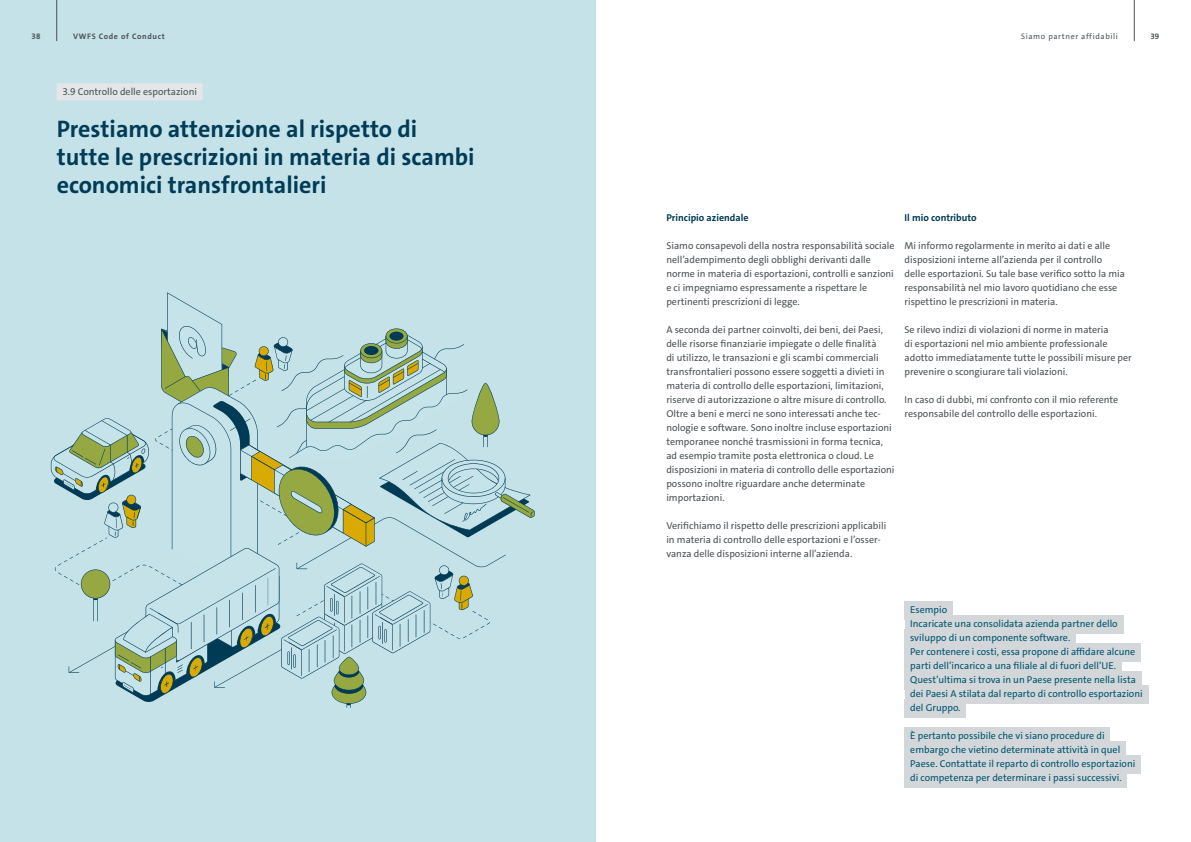
<style>
.page{position:relative;width:1191px;height:842px;background:#fff}
.page>*{position:absolute;margin:0;border:0;box-sizing:border-box;transform-origin:0 0}
.t1{font:700 24px/28px "VWAG The Sans";color:#003c57}
.t2{font:10px/14px "VWAG The Sans";color:#4b5255}
.t3{font:10px/14px "VWAG The Sans";color:#00546f}
.t4{font:700 10px "VWAG The Sans";color:#003c57}
.t5{font:8px "VWAG The Sans";letter-spacing:.08em;color:#4b5255}
.t6{font:700 8px "VWAG The Sans";letter-spacing:.08em;color:#4b5255}
</style>
<div class="page">
<div style="left:0;top:0;width:595px;height:842px;background:#c5e2e8"></div>
<hr style="left:56px;top:0;width:1px;height:41px;background:#4b5255">
<hr style="left:1134px;top:0;width:1px;height:41px;background:#4b5255">
<div style="left:904px;top:601px;width:49px;height:18px;background:#d3d7da"></div>
<div style="left:904px;top:615px;width:219px;height:18px;background:#d3d7da"></div>
<div style="left:904px;top:629px;width:172px;height:18px;background:#d3d7da"></div>
<div style="left:904px;top:643px;width:237px;height:18px;background:#d3d7da"></div>
<div style="left:904px;top:657px;width:217px;height:18px;background:#d3d7da"></div>
<div style="left:904px;top:671px;width:237px;height:18px;background:#d3d7da"></div>
<div style="left:904px;top:685px;width:244px;height:18px;background:#d3d7da"></div>
<div style="left:904px;top:699px;width:62px;height:18px;background:#d3d7da"></div>
<div style="left:904px;top:727px;width:206px;height:18px;background:#d3d7da"></div>
<div style="left:904px;top:741px;width:222px;height:18px;background:#d3d7da"></div>
<div style="left:904px;top:755px;width:237px;height:18px;background:#d3d7da"></div>
<div style="left:904px;top:769px;width:223px;height:18px;background:#d3d7da"></div>
<div style="left:57px;top:83px;width:146px;height:17px;background:#e4e7e9"></div>
<svg style="left:51px;top:292px;width:484px;height:416px"></svg>
<p class="t6" style="left:32px;top:31px;width:10px">38</p>
<p class="t6" style="left:73px;top:31px;width:93px">VWFS Code of Conduct</p>
<p class="t5" style="left:1021px;top:31px;width:98px">Siamo partner affidabili</p>
<p class="t6" style="left:1150px;top:31px;width:10px">39</p>
<p class="t2" style="left:62px;top:84px;width:136px">3.9 Controllo delle esportazioni</p>
<h1 class="t1" style="left:57px;top:115px;width:419px">Prestiamo attenzione al rispetto di tutte le prescrizioni in materia di scambi economici transfrontalieri</h1>
<p class="t4" style="left:666px;top:211px;width:84px">Principio aziendale</p>
<p class="t2" style="left:666px;top:238px;width:230px">Siamo consapevoli della nostra responsabilità sociale nell’adempimento degli obblighi derivanti dalle norme in materia di esportazioni, controlli e sanzioni e ci impegniamo espressamente a rispettare le pertinenti prescrizioni di legge.</p>
<p class="t2" style="left:666px;top:322px;width:230px">A seconda dei partner coinvolti, dei beni, dei Paesi, delle risorse finanziarie impiegate o delle finalità<br>di utilizzo, le transazioni e gli scambi commerciali transfrontalieri possono essere soggetti a divieti in materia di controllo delle esportazioni, limitazioni, riserve di autorizzazione o altre misure di controllo.<br>Oltre a beni e merci ne sono interessati anche tec&shy;nologie e software. Sono inoltre incluse esportazioni temporanee nonché trasmissioni in forma tecnica, ad esempio tramite posta elettronica o cloud. Le disposizioni in materia di controllo delle esportazioni possono inoltre riguardare anche determinate importazioni.</p>
<p class="t2" style="left:666px;top:518px;width:221px">Verifichiamo il rispetto delle prescrizioni applicabili in materia di controllo delle esportazioni e l’osser&shy;vanza delle disposizioni interne all’azienda.</p>
<p class="t4" style="left:904px;top:211px;width:74px">Il mio contributo</p>
<p class="t2" style="left:904px;top:238px;width:222px">Mi informo regolarmente in merito ai dati e alle disposizioni interne all’azienda per il controllo delle esportazioni. Su tale base verifico sotto la mia responsabilità nel mio lavoro quotidiano che esse rispettino le prescrizioni in materia.</p>
<p class="t2" style="left:904px;top:322px;width:229px">Se rilevo indizi di violazioni di norme in materia<br>di esportazioni nel mio ambiente professionale adotto immediatamente tutte le possibili misure per prevenire o scongiurare tali violazioni.</p>
<p class="t2" style="left:904px;top:392px;width:215px">In caso di dubbi, mi confronto con il mio referente responsabile del controllo delle esportazioni.</p>
<p class="t3" style="left:910px;top:602px;width:234px">Esempio<br>Incaricate una consolidata azienda partner dello sviluppo di un componente software.<br>Per contenere i costi, essa propone di affidare alcune parti dell’incarico a una filiale al di fuori dell’UE.<br>Quest’ultima si trova in un Paese presente nella lista dei Paesi A stilata dal reparto di controllo esportazioni del Gruppo.</p>
<p class="t3" style="left:910px;top:728px;width:227px">È pertanto possibile che vi siano procedure di embargo che vietino determinate attività in quel Paese. Contattate il reparto di controllo esportazioni di competenza per determinare i passi successivi.</p>
</div>
